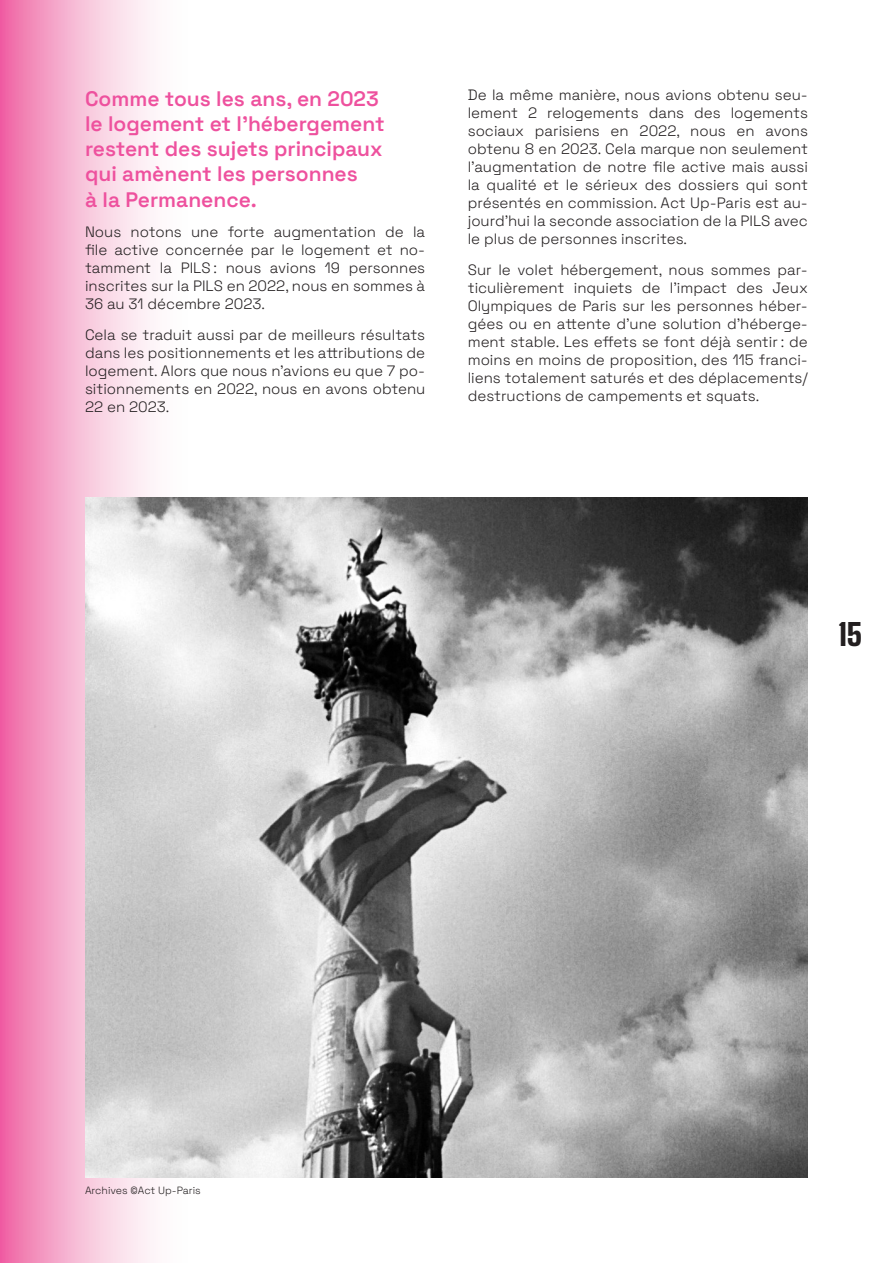
<style>
.page{position:relative;width:893px;height:1263px;background:#fff}
.page>*{position:absolute;margin:0;border:0;box-sizing:border-box;transform-origin:0 0}
.t1{font:900 30px "Big Shoulders Display";color:#231f20}
.Texte{font:600 21px/25.2px "Space Grotesk";color:#ee519e}
.Texte-2{font:300 15px/18px "Space Grotesk";color:#231f20;text-align:justify}
.t2{font:300 10.5px "Space Grotesk";color:#231f20}
</style>
<div class="page">
<svg style="left:0;top:0;width:154px;height:1263px;background:#f5a9cb"></svg>
<img style="left:85px;top:497px;width:723px;height:681px">
<p class="Texte" style="left:85px;top:84px;width:301px">Comme tous les ans, en 2023 le logement et l’hébergement restent des sujets principaux qui amènent les personnes<br>à la Permanence.</p>
<p class="Texte-2" style="left:85px;top:222px;width:342px">Nous notons une forte augmentation de la file active concernée par le logement et no&shy;tamment la PILS : nous avions 19 personnes inscrites sur la PILS en 2022, nous en sommes à 36 au 31 décembre 2023.</p>
<p class="Texte-2" style="left:85px;top:325px;width:342px">Cela se traduit aussi par de meilleurs résultats dans les positionnements et les attributions de logement. Alors que nous n’avions eu que 7 po&shy;sitionnements en 2022, nous en avons obtenu 22 en 2023.</p>
<p class="Texte-2" style="left:468px;top:85px;width:342px">De la même manière, nous avions obtenu seu&shy;lement 2 relogements dans des logements sociaux parisiens en 2022, nous en avons obtenu 8 en 2023. Cela marque non seulement l’augmentation de notre file active mais aussi la qualité et le sérieux des dossiers qui sont présentés en commission. Act Up-Paris est au&shy;jourd’hui la seconde association de la PILS avec le plus de personnes inscrites.</p>
<p class="Texte-2" style="left:468px;top:259px;width:342px">Sur le volet hébergement, nous sommes par&shy;ticulièrement inquiets de l’impact des Jeux Olympiques de Paris sur les personnes héber&shy;gées ou en attente d’une solution d’héberge&shy;ment stable. Les effets se font déjà sentir : de moins en moins de proposition, des 115 franci&shy;liens totalement saturés et des déplacements/ destructions de campements et squats.</p>
<h1 class="t1" style="left:839px;top:609px;width:25px">15</h1>
<p class="t2" style="left:85px;top:1183px;width:117px">Archives ©Act Up-Paris</p>
</div>
